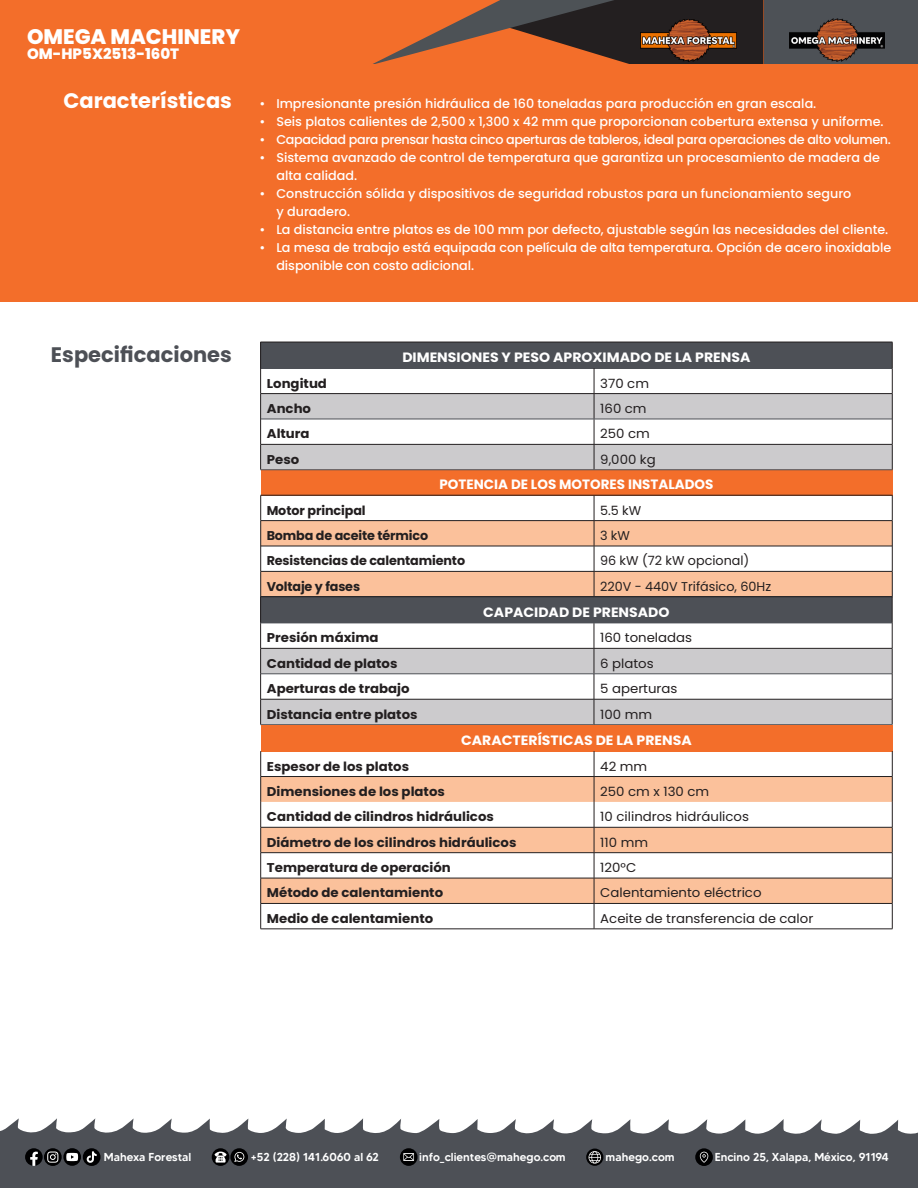
<style>
.page{position:relative;width:918px;height:1188px;background:#fff}
.page>*{position:absolute;margin:0;border:0;box-sizing:border-box;transform-origin:0 0}
.t1{font:700 21px "Poppins";color:#4d5056}
.t2{font:700 21px "Poppins";color:#fff}
.t3{font:800 21px "Poppins";color:#fff}
.t4{font:800 15px "Poppins";color:#fff}
.t5{font:700 13.5px "Poppins";color:#fff;scale:1.04 1}
.t6{font:700 13.5px "Poppins";color:#fff}
.t7{font:500 12.75px/18px "Poppins";color:#fff}
.t8{font:700 12.75px "Poppins";color:#231f20;scale:1.04 1}
.t9{font:12.75px "Poppins";color:#231f20;scale:1.04 1}
.t10{font:500 12.75px "Poppins";letter-spacing:-.03em;color:#fff}
.t11{font:700 12.75px "Poppins";color:#231f20}
.t12{font:12.75px "Poppins";color:#231f20}
.t13{font:500 11.55px "MADETOMMY";color:#fff}
</style>
<div class="page">
<svg style="left:0;top:1118px;width:918px;height:70px;fill:#4d5056"></svg>
<svg style="left:44px;top:1148px;width:18px;height:18px"></svg>
<svg style="left:25px;top:1148px;width:33px;height:18px"></svg>
<svg style="left:63px;top:1148px;width:18px;height:18px"></svg>
<svg style="left:66px;top:1153px;width:12px;height:8px"></svg>
<div style="left:83px;top:1148px;width:18px;height:18px;background:#000001;border-radius:50%"></div>
<svg style="left:87px;top:1151px;width:10px;height:12px"></svg>
<svg style="left:586px;top:1149px;width:17px;height:17px"></svg>
<svg style="left:589px;top:1151px;width:12px;height:13px"></svg>
<div style="left:212px;top:1148px;width:17px;height:18px;background:#000001;border-radius:50%"></div>
<svg style="left:214px;top:1152px;width:13px;height:11px"></svg>
<svg style="left:695px;top:1148px;width:18px;height:18px"></svg>
<svg style="left:700px;top:1152px;width:8px;height:11px"></svg>
<div style="left:400px;top:1148px;width:18px;height:18px;background:#000001;border-radius:50%"></div>
<svg style="left:403px;top:1153px;width:11px;height:8px"></svg>
<svg style="left:230px;top:1148px;width:18px;height:18px"></svg>
<svg style="left:234px;top:1152px;width:10px;height:10px"></svg>
<div style="left:0;top:0;width:918px;height:65px;background:#4d5156"></div>
<div style="left:0;top:0;width:763px;height:65px;background:#f36e2a"></div>
<img style="left:789px;top:18px;width:95px;height:43px">
<svg style="left:373px;top:0;width:390px;height:64px"></svg>
<div style="left:261px;top:469px;width:631px;height:26px;background:#f36e2a"></div>
<svg style="left:261px;top:521px;width:631px;height:75px;fill:#fbc19b"></svg>
<hr style="left:261px;top:495px;width:333px;height:1px;background:#231f20">
<hr style="left:594px;top:495px;width:298px;height:1px;background:#231f20">
<hr style="left:261px;top:520px;width:333px;height:1px;background:#231f20">
<hr style="left:594px;top:520px;width:298px;height:1px;background:#231f20">
<hr style="left:261px;top:546px;width:333px;height:1px;background:#231f20">
<hr style="left:261px;top:571px;width:333px;height:1px;background:#231f20">
<svg style="left:594px;top:495px;width:1px;height:101px"></svg>
<hr style="left:594px;top:546px;width:298px;height:1px;background:#231f20">
<hr style="left:594px;top:571px;width:298px;height:1px;background:#231f20">
<div style="left:261px;top:342px;width:631px;height:26px;background:#4d5056"></div>
<svg style="left:261px;top:394px;width:631px;height:76px;fill:#cccbcd"></svg>
<hr style="left:260px;top:342px;width:334px;height:1px;background:#231f20">
<hr style="left:594px;top:342px;width:298px;height:1px;background:#231f20">
<hr style="left:260px;top:393px;width:334px;height:1px;background:#231f20">
<hr style="left:594px;top:393px;width:298px;height:1px;background:#231f20">
<hr style="left:260px;top:444px;width:334px;height:1px;background:#231f20">
<svg style="left:260px;top:342px;width:1px;height:128px"></svg>
<hr style="left:594px;top:444px;width:298px;height:1px;background:#231f20">
<svg style="left:594px;top:368px;width:1px;height:102px"></svg>
<svg style="left:892px;top:342px;width:1px;height:128px"></svg>
<hr style="left:261px;top:419px;width:333px;height:1px;background:#4d5056">
<hr style="left:594px;top:419px;width:298px;height:1px;background:#4d5056">
<hr style="left:260px;top:470px;width:334px;height:1px;background:#4d5056">
<hr style="left:594px;top:470px;width:298px;height:1px;background:#4d5056">
<div style="left:261px;top:597px;width:631px;height:26px;background:#4d5056"></div>
<svg style="left:261px;top:649px;width:631px;height:75px;fill:#cccbcd"></svg>
<hr style="left:260px;top:596px;width:334px;height:1px;background:#231f20">
<hr style="left:594px;top:596px;width:298px;height:1px;background:#231f20">
<hr style="left:260px;top:623px;width:334px;height:1px;background:#4d5056">
<hr style="left:594px;top:623px;width:298px;height:1px;background:#4d5056">
<hr style="left:594px;top:648px;width:298px;height:1px;background:#231f20">
<hr style="left:594px;top:724px;width:298px;height:1px;background:#4d5056">
<hr style="left:260px;top:648px;width:334px;height:1px;background:#231f20">
<hr style="left:260px;top:724px;width:334px;height:1px;background:#4d5056">
<svg style="left:260px;top:495px;width:1px;height:229px"></svg>
<hr style="left:261px;top:674px;width:333px;height:1px;background:#4d5056">
<hr style="left:260px;top:699px;width:334px;height:1px;background:#231f20">
<svg style="left:594px;top:623px;width:1px;height:101px"></svg>
<hr style="left:594px;top:674px;width:298px;height:1px;background:#4d5056">
<svg style="left:892px;top:495px;width:1px;height:229px"></svg>
<hr style="left:594px;top:699px;width:298px;height:1px;background:#231f20">
<div style="left:261px;top:725px;width:631px;height:26px;background:#f36e2a"></div>
<svg style="left:261px;top:777px;width:631px;height:126px;fill:#fbc19b"></svg>
<hr style="left:261px;top:929px;width:333px;height:1px;background:#231f20">
<hr style="left:594px;top:929px;width:298px;height:1px;background:#231f20">
<hr style="left:594px;top:776px;width:298px;height:1px;background:#231f20">
<hr style="left:261px;top:776px;width:333px;height:1px;background:#231f20">
<hr style="left:261px;top:852px;width:333px;height:1px;background:#231f20">
<hr style="left:261px;top:878px;width:333px;height:1px;background:#231f20">
<hr style="left:261px;top:903px;width:333px;height:1px;background:#231f20">
<hr style="left:594px;top:852px;width:298px;height:1px;background:#231f20">
<hr style="left:594px;top:878px;width:298px;height:1px;background:#231f20">
<hr style="left:594px;top:903px;width:298px;height:1px;background:#231f20">
<svg style="left:260px;top:751px;width:1px;height:178px"></svg>
<hr style="left:261px;top:827px;width:333px;height:1px;background:#231f20">
<svg style="left:594px;top:751px;width:1px;height:178px"></svg>
<svg style="left:892px;top:751px;width:1px;height:178px"></svg>
<hr style="left:594px;top:827px;width:298px;height:1px;background:#231f20">
<div style="left:0;top:64px;width:918px;height:238px;background:#f36e2a"></div>
<p class="t3" style="left:27px;top:25px;width:215px">OMEGA MACHINERY</p>
<p class="t4" style="left:27px;top:45px;width:154px">OM-HP5X2513-160T</p>
<p class="t2" style="left:63px;top:88px;width:170px">Características</p>
<p class="t7" style="left:259px;top:95px;width:559px">• Impresionante presión hidráulica de 160 toneladas para producción en gran escala.</p>
<p class="t7" style="left:259px;top:113px;width:626px">• Seis platos calientes de 2,500 x 1,300 x 42 mm que proporcionan cobertura extensa y uniforme.</p>
<p class="t10" style="left:259px;top:132px;width:633px">• Capacidad para prensar hasta cinco aperturas de tableros, ideal para operaciones de alto volumen.</p>
<p class="t7" style="left:276px;top:149px;width:605px;text-indent:-17px">• Sistema avanzado de control de temperatura que garantiza un procesamiento de madera de alta calidad.</p>
<p class="t7" style="left:276px;top:185px;width:576px;text-indent:-17px">• Construcción sólida y dispositivos de seguridad robustos para un funcionamiento seguro y duradero.</p>
<p class="t7" style="left:259px;top:221px;width:630px">• La distancia entre platos es de 100 mm por defecto, ajustable según las necesidades del cliente.</p>
<p class="t7" style="left:276px;top:239px;width:616px;text-indent:-17px">• La mesa de trabajo está equipada con película de alta temperatura. Opción de acero inoxidable disponible con costo adicional.</p>
<p class="t1" style="left:51px;top:343px;width:183px">Especificaciones</p>
<p class="t5" style="left:402px;top:350px;width:336px">DIMENSIONES Y PESO APROXIMADO DE LA PRENSA</p>
<p class="t8" style="left:267px;top:376px;width:59px">Longitud</p>
<p class="t9" style="left:600px;top:376px;width:48px">370 cm</p>
<p class="t8" style="left:267px;top:401px;width:44px">Ancho</p>
<p class="t9" style="left:600px;top:401px;width:46px">160 cm</p>
<p class="t8" style="left:267px;top:427px;width:43px">Altura</p>
<p class="t9" style="left:600px;top:427px;width:49px">250 cm</p>
<p class="t8" style="left:267px;top:452px;width:33px">Peso</p>
<p class="t9" style="left:600px;top:452px;width:55px">9,000 kg</p>
<p class="t6" style="left:439px;top:477px;width:276px">POTENCIA DE LOS MOTORES INSTALADOS</p>
<p class="t11" style="left:267px;top:503px;width:101px">Motor principal</p>
<p class="t12" style="left:600px;top:503px;width:43px">5.5 kW</p>
<p class="t11" style="left:267px;top:528px;width:163px">Bomba de aceite térmico</p>
<p class="t12" style="left:600px;top:528px;width:31px">3 kW</p>
<p class="t11" style="left:267px;top:554px;width:200px">Resistencias de calentamiento</p>
<p class="t12" style="left:600px;top:554px;width:151px">96 kW (72 kW opcional)</p>
<p class="t11" style="left:267px;top:579px;width:95px">Voltaje y fases</p>
<p class="t12" style="left:600px;top:579px;width:173px">220V - 440V Trifásico, 60Hz</p>
<p class="t5" style="left:483px;top:604px;width:181px">CAPACIDAD DE PRENSADO</p>
<p class="t8" style="left:267px;top:630px;width:109px">Presión máxima</p>
<p class="t9" style="left:600px;top:630px;width:90px">160 toneladas</p>
<p class="t8" style="left:267px;top:656px;width:127px">Cantidad de platos</p>
<p class="t9" style="left:600px;top:656px;width:53px">6 platos</p>
<p class="t8" style="left:267px;top:681px;width:139px">Aperturas de trabajo</p>
<p class="t9" style="left:600px;top:681px;width:76px">5 aperturas</p>
<p class="t8" style="left:267px;top:707px;width:146px">Distancia entre platos</p>
<p class="t9" style="left:600px;top:707px;width:51px">100 mm</p>
<p class="t5" style="left:461px;top:733px;width:223px">CARACTERÍSTICAS DE LA PRENSA</p>
<p class="t8" style="left:267px;top:759px;width:138px">Espesor de los platos</p>
<p class="t9" style="left:600px;top:759px;width:47px">42 mm</p>
<p class="t8" style="left:267px;top:784px;width:173px">Dimensiones de los platos</p>
<p class="t9" style="left:600px;top:784px;width:106px">250 cm x 130 cm</p>
<p class="t8" style="left:267px;top:809px;width:220px">Cantidad de cilindros hidráulicos</p>
<p class="t9" style="left:600px;top:809px;width:145px">10 cilindros hidráulicos</p>
<p class="t8" style="left:267px;top:835px;width:241px">Diámetro de los cilindros hidráulicos</p>
<p class="t9" style="left:600px;top:835px;width:47px">110 mm</p>
<p class="t8" style="left:267px;top:860px;width:178px">Temperatura de operación</p>
<p class="t9" style="left:600px;top:860px;width:36px">120°C</p>
<p class="t8" style="left:267px;top:886px;width:171px">Método de calentamiento</p>
<p class="t9" style="left:600px;top:886px;width:157px">Calentamiento eléctrico</p>
<p class="t8" style="left:267px;top:911px;width:161px">Medio de calentamiento</p>
<p class="t9" style="left:600px;top:911px;width:206px">Aceite de transferencia de calor</p>
<p class="t13" style="left:104px;top:1150px;width:89px">Mahexa Forestal</p>
<p class="t13" style="left:251px;top:1150px;width:130px">+52 (228) 141.6060 al 62</p>
<p class="t13" style="left:419px;top:1150px;width:148px">info_clientes@mahego.com</p>
<p class="t13" style="left:606px;top:1150px;width:70px">mahego.com</p>
<p class="t13" style="left:715px;top:1150px;width:176px">Encino 25, Xalapa, México, 91194</p>
</div>
